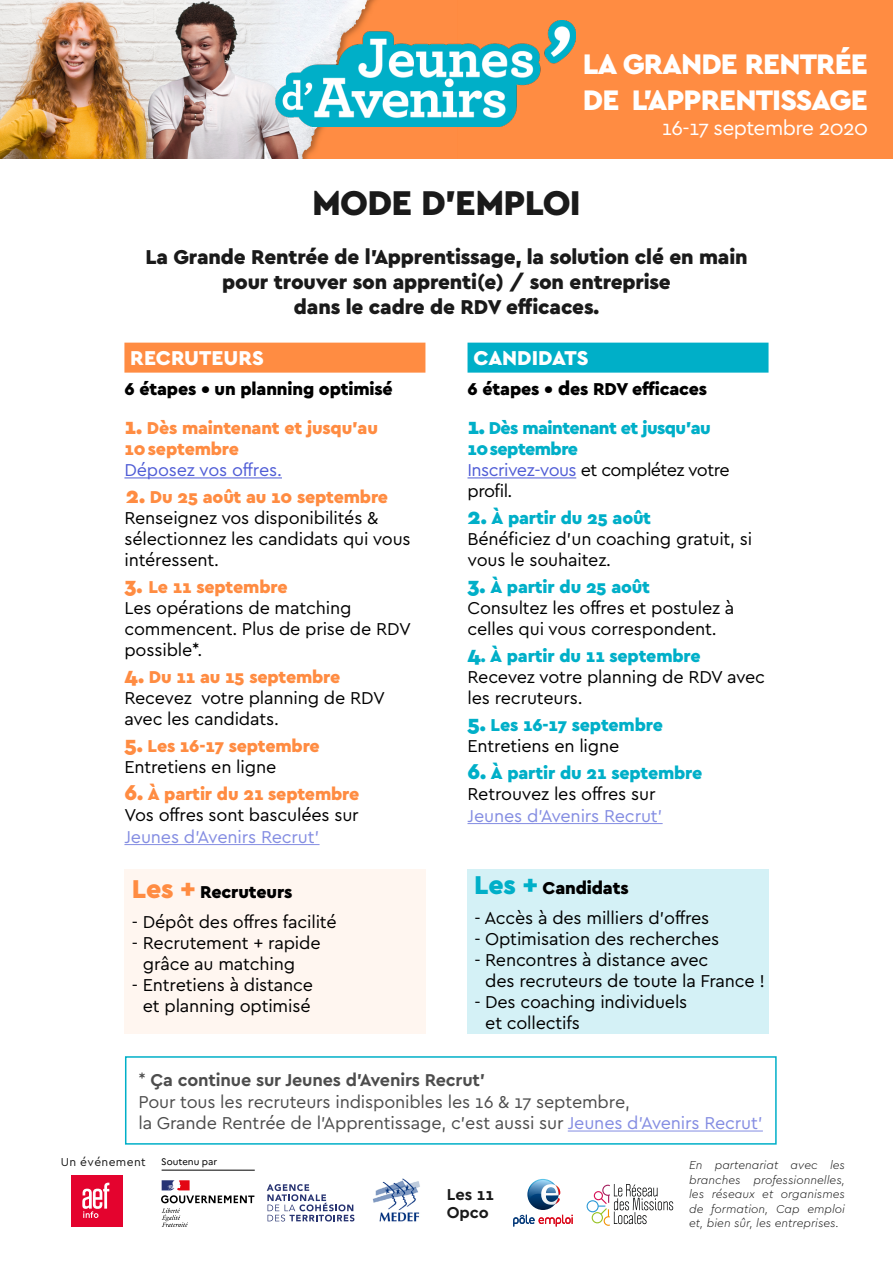
<style>
.page{position:relative;width:893px;height:1263px;background:#fff}
.page>*{position:absolute;margin:0;border:0;box-sizing:border-box;transform-origin:0 0}
.t1{font:900 36px "Cera Pro";letter-spacing:-.02em;color:#1a1a1a}
.t2{font:900 29.55px/35.5px "Cera Pro";letter-spacing:-.03em;color:#fff}
.t3{font:900 21px/25.2px "Cera Pro";letter-spacing:-.01em;color:#1a1a1a;text-align:center}
.t4{font:900 21px "Cera Pro";color:#fff}
.t5{font:21px "Cera Pro";letter-spacing:-.03em;color:#fff}
.t6{font:18px/21px "Cera Pro";letter-spacing:-.01em;color:#000}
.t7{font:18px/21.6px "Cera Pro";letter-spacing:-.01em;color:#4d4d4d}
.t8{font:900 18px "Cera Pro";letter-spacing:-.01em;color:#000}
.t9{font:900 18px/21px "Cera Pro";letter-spacing:-.03em;color:#00afc8}
.t10{font:900 18px/21px "Cera Pro";letter-spacing:-.01em;color:#ff8c42}
.t11{font:18px "Cera Pro";letter-spacing:-.01em;color:#848de2}
.t12{font:900 18px/21px "Cera Pro";letter-spacing:-.01em;color:#00afc8}
.t13{font:18px "Cera Pro";letter-spacing:-.01em;color:#4f5cd6}
.t14{font:700 16.5px/18px "Cera Pro";color:#1a1a1a}
.t15{font:italic 300 12px/14.4px "Cera Pro";color:#1a1a1a;text-align:justify}
.t16{font:12px "Cera Pro";letter-spacing:.03em;color:#1a1a1a}
.t17{font:9.45px "Marianne";color:#000}
.s1{font-size:19.5px}
.s2{font-size:22.5px}
.s3{font-weight:900;font-size:22.5px;color:#ff8c42}
.s4{font-weight:900;color:#ff8c42}
.s5{font-weight:400;color:#000}
.s6{font-weight:400;color:#4f5cd6}
.s7{font-weight:900;font-size:22.5px;color:#00afc8}
.s8{font-weight:900;color:#00afc8}
.s9{font-size:27px;color:#ff8c42}
.s10{font-size:27px;color:#00afc8}
.s11{font-weight:700}
.s12{color:#848de2}
</style>
<div class="page">
<div style="left:125px;top:869px;width:301px;height:165px;background:#fff6f0"></div>
<div style="left:467px;top:869px;width:301px;height:165px;background:#d4f1f6"></div>
<div style="left:124px;top:343px;width:301px;height:30px;background:#ff8c42"></div>
<hr style="left:124px;top:477px;width:158px;height:1px;background:#4f5cd6">
<hr style="left:124px;top:844px;width:196px;height:1px;background:#848de2">
<div style="left:467px;top:343px;width:301px;height:30px;background:#00afc8"></div>
<hr style="left:467px;top:477px;width:109px;height:1px;background:#4f5cd6">
<hr style="left:467px;top:823px;width:196px;height:1px;background:#848de2">
<div style="left:0;top:0;width:893px;height:159px;background:#ff8c42"></div>
<img style="left:0;top:0;width:458px;height:159px">
<img style="left:275px;top:21px;width:300px;height:105px">
<hr style="left:568px;top:1130px;width:195px;height:1px;background:#848de2">
<div style="left:125px;top:1056px;width:652px;height:88px;border:2px solid #00afc8"></div>
<div style="left:71px;top:1175px;width:51px;height:51px;background:#e4032e"></div>
<svg style="left:82px;top:1183px;width:27px;height:35px"></svg>
<svg style="left:527px;top:1179px;width:31px;height:31px"></svg>
<svg style="left:528px;top:1180px;width:32px;height:25px"></svg>
<svg style="left:513px;top:1215px;width:60px;height:11px"></svg>
<svg style="left:587px;top:1184px;width:86px;height:42px"></svg>
<svg style="left:161px;top:1180px;width:93px;height:47px"></svg>
<hr style="left:162px;top:1170px;width:93px;height:1px;background:#000">
<svg style="left:267px;top:1184px;width:87px;height:37px"></svg>
<img style="left:372px;top:1178px;width:48px;height:44px">
<h2 class="t2" style="left:583px;top:46px;width:287px">LA GRANDE RENTRÉE<br>DE L’APPRENTISSAGE</h2>
<p class="t5" style="left:662px;top:114px;width:208px">16-17 septembre 2020</p>
<h1 class="t1" style="left:312px;top:179px;width:270px">MODE D’EMPLOI</h1>
<p class="t3" style="left:145px;top:244px;width:604px">La Grande Rentrée de l’Apprentissage, la solution clé en main pour trouver son apprenti(e) / son entreprise<br>dans le cadre de RDV efficaces.</p>
<p class="t4" style="left:130px;top:344px;width:135px">RECRUTEURS</p>
<p class="t8" style="left:124px;top:377px;width:270px">6 étapes <span class="s1">•</span> un planning optimisé</p>
<p class="t10" style="left:124px;top:417px;width:255px"><span class="s2">1.</span> Dès maintenant et jusqu’au<br>10 septembre</p>
<p class="t13" style="left:124px;top:458px;width:159px">Déposez vos offres.</p>
<p class="t6" style="left:124px;top:486px;width:288px"><span class="s3">2.</span> <span class="s4">Du 25 août au 10 septembre<br></span>Renseignez vos disponibilités &amp; sélectionnez les candidats qui vous intéressent.</p>
<p class="t6" style="left:124px;top:576px;width:288px"><span class="s3">3.</span> <span class="s4">Le 11 septembre<br></span>Les opérations de matching commencent. Plus de prise de RDV possible*.</p>
<p class="t6" style="left:124px;top:666px;width:262px"><span class="s3">4.</span> <span class="s4">Du 11 au 15 septembre<br></span>Recevez votre planning de RDV avec les candidats.</p>
<p class="t10" style="left:124px;top:735px;width:197px"><span class="s2">5.</span> Les 16-17 septembre<br><span class="s5">Entretiens en ligne</span></p>
<p class="t6" style="left:124px;top:783px;width:236px"><span class="s3">6.</span> <span class="s4">À partir du 21 septembre<br></span>Vos offres sont basculées sur</p>
<p class="t11" style="left:124px;top:825px;width:197px">Jeunes d’Avenirs Recrut’</p>
<p class="t4" style="left:473px;top:344px;width:117px">CANDIDATS</p>
<p class="t8" style="left:467px;top:377px;width:241px">6 étapes <span class="s1">• d</span>es RDV efficaces</p>
<p class="t9" style="left:467px;top:417px;width:264px"><span class="s2">1.</span> Dès maintenant et jusqu’au<br>10 septembre<br><span class="s6">Inscrivez-vous</span> <span class="s5">et complétez votre profil.</span></p>
<p class="t6" style="left:467px;top:507px;width:286px"><span class="s7">2.</span> <span class="s8">À partir du 25 août<br></span>Bénéficiez d’un coaching gratuit, si vous le souhaitez.</p>
<p class="t6" style="left:467px;top:576px;width:268px"><span class="s7">3.</span> <span class="s8">À partir du 25 août<br></span>Consultez les offres et postulez à celles qui vous correspondent.</p>
<p class="t6" style="left:467px;top:645px;width:299px"><span class="s7">4</span><span class="s8">. À partir du 11 septembre<br></span>Recevez votre planning de RDV avec les recruteurs.</p>
<p class="t12" style="left:467px;top:714px;width:197px"><span class="s2">5.</span> Les 16-17 septembre<br><span class="s5">Entretiens en ligne</span></p>
<p class="t6" style="left:467px;top:762px;width:236px"><span class="s7">6.</span> <span class="s8">À partir du 21 septembre<br></span>Retrouvez les offres sur</p>
<p class="t11" style="left:467px;top:804px;width:197px">Jeunes d’Avenirs Recrut’</p>
<p class="t8" style="left:132px;top:880px;width:162px"><span class="s9">Les +</span> Recruteurs</p>
<p class="t6" style="left:132px;top:910px;width:206px">- Dépôt des offres facilité</p>
<p class="t6" style="left:143px;top:931px;width:179px;text-indent:-11px">- Recrutement + rapide grâce au matching</p>
<p class="t6" style="left:132px;top:973px;width:183px;text-align:center">- Entretiens à distance et planning optimisé</p>
<p class="t8" style="left:474px;top:876px;width:156px"><span class="s10">Les +</span> Candidats</p>
<p class="t6" style="left:474px;top:907px;width:237px">- Accès à des milliers d’offres</p>
<p class="t6" style="left:474px;top:928px;width:247px">- Optimisation des recherches</p>
<p class="t6" style="left:485px;top:949px;width:281px;text-indent:-11px">- Rencontres à distance avec<br>des recruteurs de toute la France !</p>
<p class="t6" style="left:485px;top:991px;width:204px;text-indent:-11px">- Des coaching individuels et collectifs</p>
<p class="t7" style="left:138px;top:1068px;width:626px">* <span class="s11">Ça continue sur Jeunes d’Avenirs Recrut’<br></span>Pour tous les recruteurs indisponibles les 16 &amp; 17 septembre,<br>la Grande Rentrée de l’Apprentissage, c’est aussi sur <span class="s12">Jeunes d’Avenirs Recrut’</span></p>
<p class="t16" style="left:61px;top:1154px;width:86px">Un événement</p>
<p class="t15" style="left:689px;top:1157px;width:157px">En partenariat avec les branches professionnelles, les réseaux et organismes de formation, Cap emploi et, bien sûr, les entreprises.</p>
<p class="t17" style="left:161px;top:1156px;width:58px">Soutenu par</p>
<p class="t14" style="left:447px;top:1185px;width:49px">Les 11<br>Opco</p>
</div>
